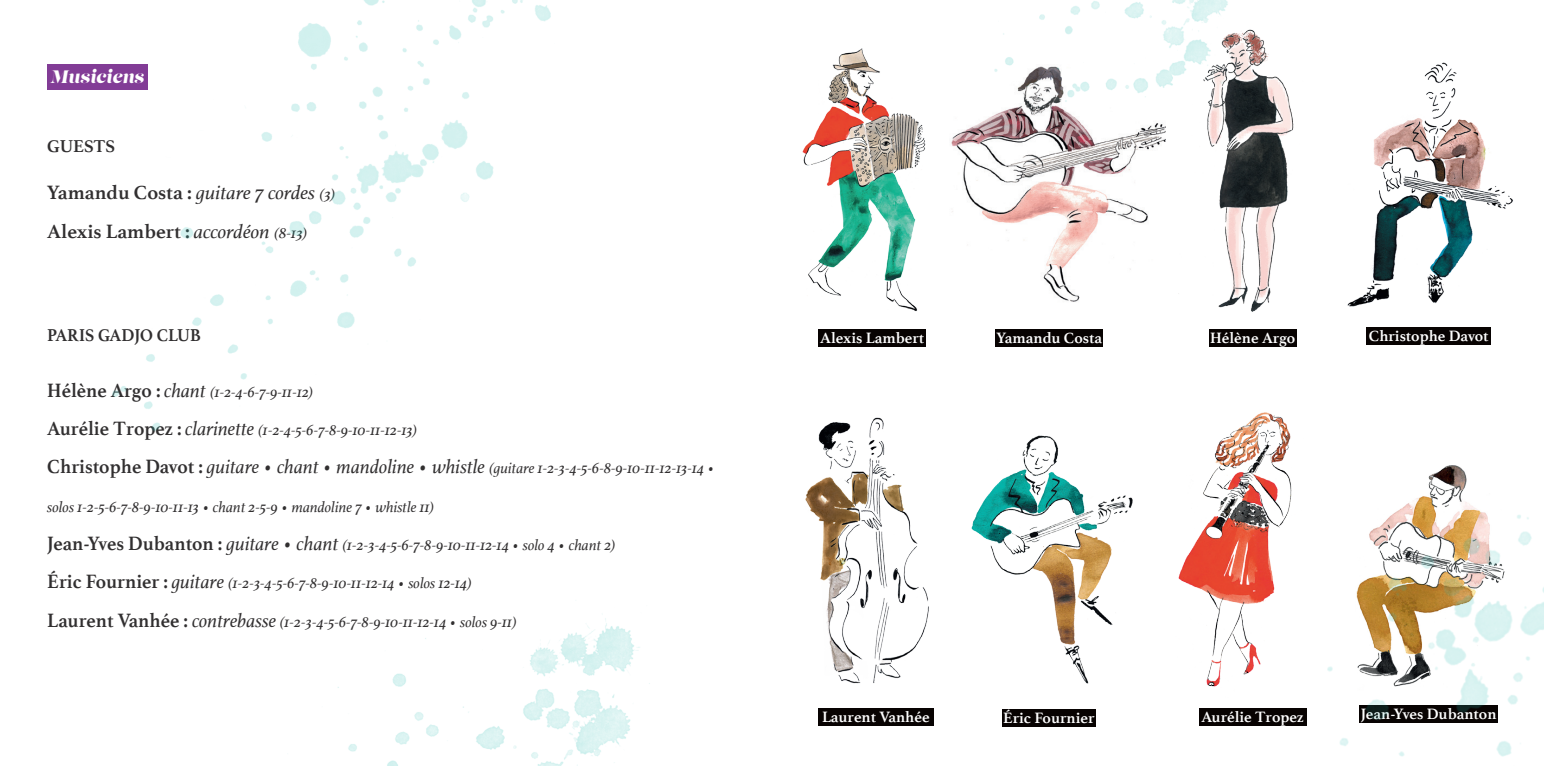
<style>
.page{position:relative;width:1544px;height:766px;background:#fff}
.page>*{position:absolute;margin:0;border:0;box-sizing:border-box;transform-origin:0 0}
.t1{font:700 20.25px/38.2px "Athelas";color:#312f30}
.t2{font:700 18px "Athelas";color:#312f30;scale:.96 1}
.t3{font:italic 18px "Lust Display";color:#fff}
.t4{font:700 18px "Athelas";color:#312f30}
.t5{font:italic 15.75px "Athelas";color:#312f30;scale:.96 1}
.t6{font:700 15.75px "Athelas";color:#fff}
.s1{font-weight:400;font-style:italic}
.s2{font-weight:400;font-style:italic;font-size:15.75px}
.s3{font-weight:700;font-style:normal;font-size:20.25px}
.s4{font-size:20.25px}
</style>
<div class="page">
<img style="left:47px;top:0;width:1496px;height:765px">
<div style="left:995px;top:332px;width:108px;height:22px;background:#fff"></div>
<div style="left:995px;top:329px;width:108px;height:17px;background:#080302"></div>
<div style="left:1366px;top:330px;width:124px;height:24px;background:#fff"></div>
<div style="left:1366px;top:327px;width:124px;height:18px;background:#080302"></div>
<div style="left:818px;top:708px;width:115px;height:17px;background:#080302"></div>
<div style="left:1001px;top:708px;width:94px;height:18px;background:#080302"></div>
<div style="left:1198px;top:708px;width:108px;height:17px;background:#080302"></div>
<p class="t3" style="left:51px;top:65px;width:95px">Musiciens</p>
<p class="t4" style="left:47px;top:131px;width:69px">GUESTS</p>
<p class="t1" style="left:47px;top:173px;width:290px">Yamandu Costa : <span class="s1">guitare 7 cordes</span> <span class="s2">(3)<br></span>Alexis Lambert : <span class="s1">accordéon</span> <span class="s2">(8-13)</span></p>
<p class="t2" style="left:47px;top:320px;width:161px">PARIS GADJO CLUB</p>
<p class="t5" style="left:47px;top:379px;width:279px"><span class="s3">Hélène Argo :</span> <span class="s4">chant</span> (1-2-4-6-7-9-11-12)</p>
<p class="t5" style="left:47px;top:417px;width:387px"><span class="s3">Aurélie Tropez :</span> <span class="s4">clarinette</span> (1-2-4-5-6-7-8-9-10-11-12-13)</p>
<p class="t5" style="left:47px;top:456px;width:697px"><span class="s3">Christophe Davot :</span> <span class="s4">guitare • chant • mandoline • whistle</span> (guitare 1-2-3-4-5-6-8-9-10-11-12-13-14 •</p>
<p class="t5" style="left:47px;top:494px;width:405px">solos 1-2-5-6-7-8-9-10-11-13 • chant 2-5-9 • mandoline 7 • whistle 11)</p>
<p class="t5" style="left:47px;top:532px;width:594px"><span class="s3">Jean-Yves Dubanton :</span> <span class="s4">guitare • chant</span> (1-2-3-4-5-6-7-8-9-10-11-12-14 • solo 4 • chant 2)</p>
<p class="t5" style="left:47px;top:570px;width:444px"><span class="s3">Éric Fournier :</span> <span class="s4">guitare</span> (1-2-3-4-5-6-7-8-9-10-11-12-14 • solos 12-14)</p>
<p class="t5" style="left:47px;top:609px;width:491px"><span class="s3">Laurent Vanhée :</span> <span class="s4">contrebasse</span> (1-2-3-4-5-6-7-8-9-10-11-12-14 • solos 9-11)</p>
<p class="t6" style="left:996px;top:324px;width:107px">Yamandu Costa</p>
<p class="t6" style="left:1368px;top:323px;width:121px">Christophe Davot</p>
<p class="t6" style="left:820px;top:325px;width:105px">Alexis Lambert</p>
<p class="t6" style="left:1210px;top:324px;width:87px">Hélène Argo</p>
<p class="t6" style="left:822px;top:704px;width:109px">Laurent Vanhée</p>
<p class="t6" style="left:1003px;top:704px;width:93px">Éric Fournier</p>
<p class="t6" style="left:1201px;top:704px;width:104px">Aurélie Tropez</p>
<p class="t6" style="left:1361px;top:700px;width:137px">Jean-Yves Dubanton</p>
</div>
